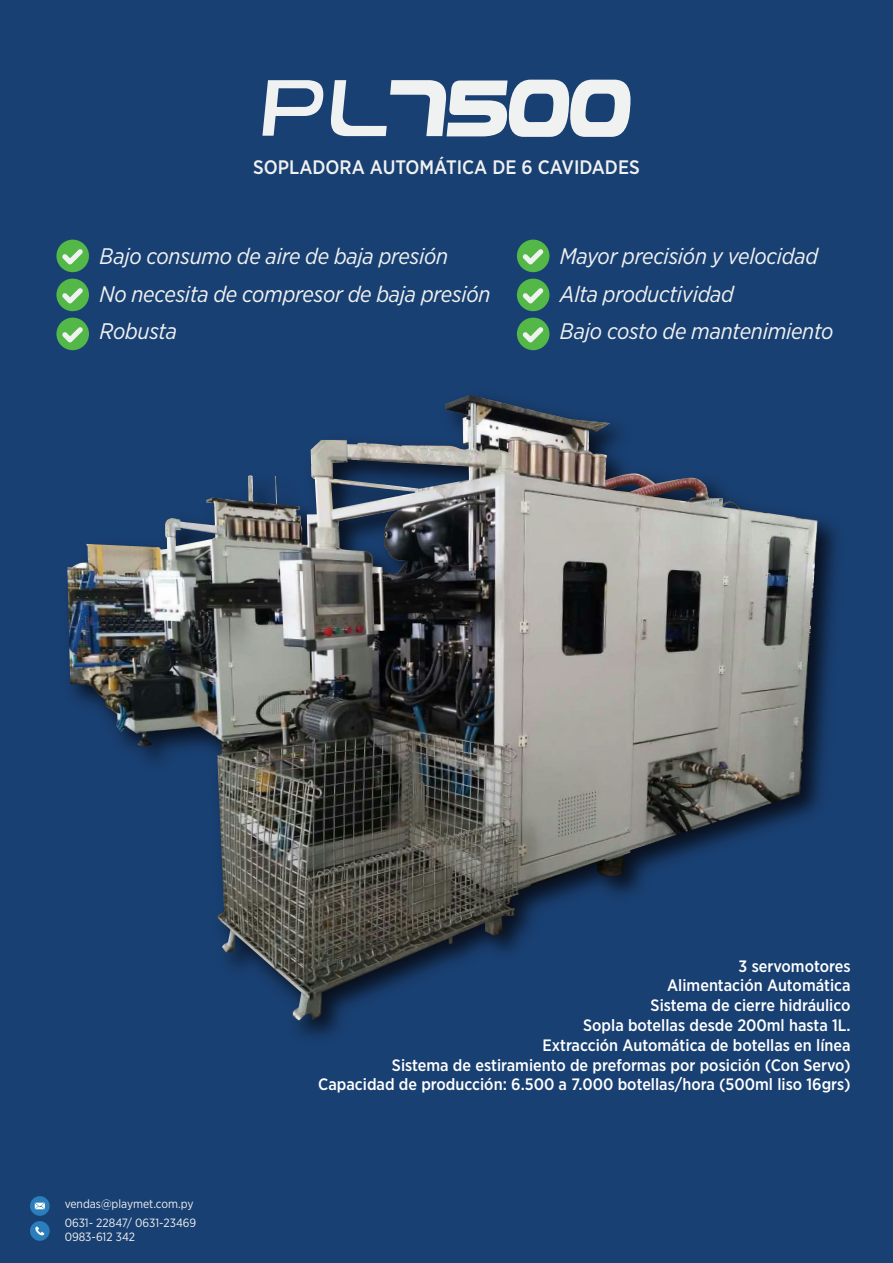
<style>
.page{position:relative;width:893px;height:1263px;background:#194072}
.page>*{position:absolute;margin:0;border:0;box-sizing:border-box;transform-origin:0 0}
.t1{font:italic 22.5px/37.5px "Gotham Narrow";letter-spacing:-.01em;color:#f0f1f1}
.t2{font:500 19.5px "Gotham Narrow";color:#f0f1f1}
.t3{font:500 16.5px/19.8px "Gotham Narrow";color:#fff;text-align:right}
.t4{font:12px/18.6px "Gotham Narrow";color:#f0f1f1}
</style>
<div class="page">
<svg style="left:30px;top:1196px;width:20px;height:20px"></svg>
<svg style="left:35px;top:1203px;width:10px;height:6px"></svg>
<div style="left:30px;top:1221px;width:20px;height:20px;background:#2a7ebc;border-radius:50%"></div>
<svg style="left:35px;top:1226px;width:9px;height:10px"></svg>
<img style="left:58px;top:329px;width:779px;height:708px">
<img style="left:67px;top:395px;width:751px;height:626px">
<svg style="left:262px;top:80px;width:62px;height:56px"></svg>
<svg style="left:330px;top:79px;width:301px;height:58px"></svg>
<div style="left:517px;top:240px;width:32px;height:32px;background:#53b848;border-radius:50%"></div>
<svg style="left:523px;top:249px;width:20px;height:15px"></svg>
<div style="left:517px;top:279px;width:32px;height:32px;background:#53b848;border-radius:50%"></div>
<svg style="left:523px;top:288px;width:20px;height:15px"></svg>
<div style="left:517px;top:318px;width:32px;height:32px;background:#53b848;border-radius:50%"></div>
<svg style="left:523px;top:327px;width:20px;height:15px"></svg>
<div style="left:56px;top:240px;width:33px;height:32px;background:#53b848;border-radius:50%"></div>
<svg style="left:62px;top:249px;width:21px;height:15px"></svg>
<div style="left:56px;top:279px;width:33px;height:32px;background:#53b848;border-radius:50%"></div>
<svg style="left:62px;top:288px;width:21px;height:15px"></svg>
<div style="left:56px;top:318px;width:33px;height:32px;background:#53b848;border-radius:50%"></div>
<svg style="left:62px;top:327px;width:21px;height:15px"></svg>
<p class="t2" style="left:253px;top:155px;width:388px">SOPLADORA AUTOMÁTICA DE 6 CAVIDADES</p>
<h1 class="t1" style="left:100px;top:237px;width:392px">Bajo consumo de aire de baja presión<br>No necesita de compresor de baja presión<br>Robusta</h1>
<h1 class="t1" style="left:560px;top:237px;width:275px">Mayor precisión y velocidad<br>Alta productividad<br>Bajo costo de mantenimiento</h1>
<p class="t4" style="left:65px;top:1194px;width:133px">vendas@playmet.com.py<br>0631- 22847/ 0631-23469</p>
<p class="t4" style="left:65px;top:1228px;width:72px">0983-612 342</p>
<p class="t3" style="left:318px;top:955px;width:534px">3 servomotores<br>Alimentación Automática<br>Sistema de cierre hidráulico<br>Sopla botellas desde 200ml hasta 1L.<br>Extracción Automática de botellas en línea<br>Sistema de estiramiento de preformas por posición (Con Servo)<br>Capacidad de producción: 6.500 a 7.000 botellas/hora (500ml liso 16grs)</p>
</div>
